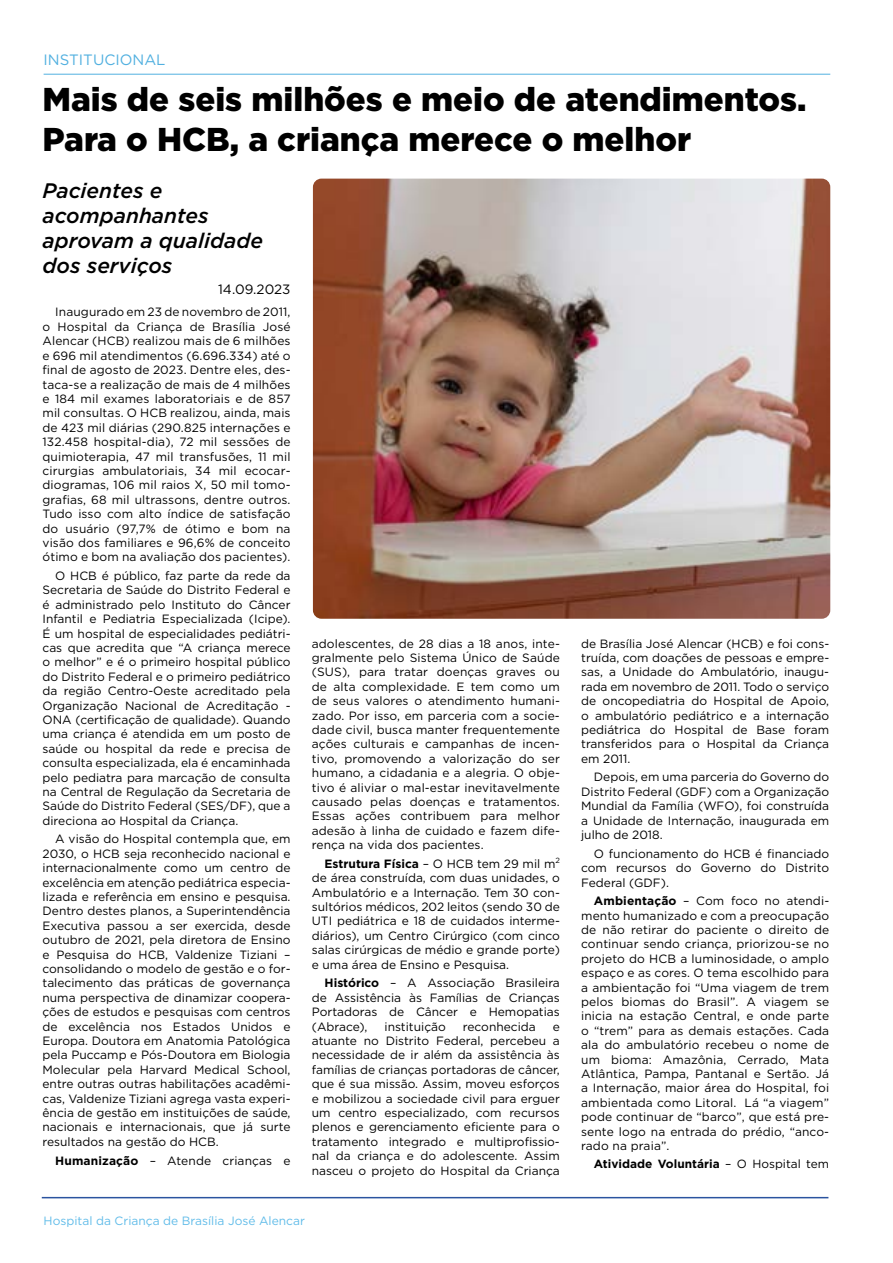
<style>
.page{position:relative;width:893px;height:1263px;background:#fff}
.page>*{position:absolute;margin:0;border:0;box-sizing:border-box;transform-origin:0 0}
.t1{font:900 33px/39.6px "Gotham";color:#000}
.t2{font:italic 500 21px/25.2px "Gotham";color:#000}
.t3{font:15px "Gotham";color:#51b0e0}
.t4{font:13.5px "Gotham";color:#000}
.t5{font:12px/14.4px "Gotham";color:#000;text-align:justify}
.t6{font:12px "Gotham";color:#61bce9}
.t7{font:700 11.85px "Gotham";color:#000}
.s1{font-weight:700}
.s2{font-weight:400}
</style>
<div class="page">
<img style="left:313px;top:179px;width:517px;height:440px">
<hr style="left:44px;top:74px;width:786px;height:1px;background:#51b0e0">
<hr style="left:42px;top:1197px;width:786px;height:1px;background:#2a539f">
<p class="t3" style="left:44px;top:50px;width:123px">INSTITUCIONAL</p>
<h1 class="t1" style="left:43px;top:80px;width:765px">Mais de seis milhões e meio de atendimentos.<br>Para o HCB, a criança merece o melhor</h1>
<h2 class="t2" style="left:43px;top:177px;width:222px">Pacientes e acompanhantes aprovam a qualidade dos serviços</h2>
<p class="t4" style="left:218px;top:280px;width:74px">14.09.2023</p>
<p class="t5" style="left:43px;top:305px;width:250px;text-indent:13px">Inaugurado em 23 de novembro de 2011, o Hospital da Criança de Brasília José Alencar (HCB) realizou mais de 6 milhões e 696 mil atendimentos (6.696.334) até o final de agosto de 2023. Dentre eles, des&shy;taca-se a realização de mais de 4 milhões e 184 mil exames laboratoriais e de 857 mil consultas. O HCB realizou, ainda, mais de 423 mil diárias (290.825 internações e 132.458 hospital-dia), 72 mil sessões de quimioterapia, 47 mil transfusões, 11 mil cirurgias ambulatoriais, 34 mil ecocar&shy;diogramas, 106 mil raios X, 50 mil tomo&shy;grafias, 68 mil ultrassons, dentre outros.<br>Tudo isso com alto índice de satisfação do usuário (97,7% de ótimo e bom na visão dos familiares e 96,6% de conceito ótimo e bom na avaliação dos pacientes).</p>
<p class="t5" style="left:43px;top:568px;width:250px;text-indent:13px">O HCB é público, faz parte da rede da Secretaria de Saúde do Distrito Federal e é administrado pelo Instituto do Câncer Infantil e Pediatria Especializada (Icipe).<br>É um hospital de especialidades pediátri&shy;cas que acredita que “A criança merece o melhor” e é o primeiro hospital público do Distrito Federal e o primeiro pediátrico da região Centro-Oeste acreditado pela Organização Nacional de Acreditação - ONA (certificação de qualidade). Quando uma criança é atendida em um posto de saúde ou hospital da rede e precisa de consulta especializada, ela é encaminhada pelo pediatra para marcação de consulta na Central de Regulação da Secretaria de Saúde do Distrito Federal (SES/DF), que a direciona ao Hospital da Criança.</p>
<p class="t5" style="left:43px;top:832px;width:250px;text-indent:13px">A visão do Hospital contempla que, em 2030, o HCB seja reconhecido nacional e internacionalmente como um centro de excelência em atenção pediátrica especia&shy;lizada e referência em ensino e pesquisa.<br>Dentro destes planos, a Superintendência Executiva passou a ser exercida, desde outubro de 2021, pela diretora de Ensino e Pesquisa do HCB, Valdenize Tiziani – consolidando o modelo de gestão e o for&shy;talecimento das práticas de governança numa perspectiva de dinamizar coopera&shy;ções de estudos e pesquisas com centros de excelência nos Estados Unidos e Europa. Doutora em Anatomia Patológica pela Puccamp e Pós-Doutora em Biologia Molecular pela Harvard Medical School, entre outras outras habilitações acadêmi&shy;cas, Valdenize Tiziani agrega vasta experi&shy;ência de gestão em instituições de saúde, nacionais e internacionais, que já surte resultados na gestão do HCB.</p>
<p class="t5" style="left:55px;top:1153px;width:237px"><span class="s1">Humanização</span> – Atende crianças e</p>
<p class="t5" style="left:581px;top:636px;width:250px">de Brasília José Alencar (HCB) e foi cons&shy;truída, com doações de pessoas e empre&shy;sas, a Unidade do Ambulatório, inaugu&shy;rada em novembro de 2011. Todo o serviço de oncopediatria do Hospital de Apoio, o ambulatório pediátrico e a internação pediátrica do Hospital de Base foram transferidos para o Hospital da Criança em 2011.</p>
<p class="t5" style="left:581px;top:770px;width:250px;text-indent:13px">Depois, em uma parceria do Governo do Distrito Federal (GDF) com a Organização Mundial da Família (WFO), foi construída a Unidade de Internação, inaugurada em julho de 2018.</p>
<p class="t5" style="left:581px;top:846px;width:250px;text-indent:13px">O funcionamento do HCB é financiado com recursos do Governo do Distrito Federal (GDF).</p>
<p class="t5" style="left:581px;top:893px;width:250px;text-indent:13px"><span class="s1">Ambientação</span> – Com foco no atendi&shy;mento humanizado e com a preocupação de não retirar do paciente o direito de continuar sendo criança, priorizou-se no projeto do HCB a luminosidade, o amplo espaço e as cores. O tema escolhido para a ambientação foi “Uma viagem de trem pelos biomas do Brasil”. A viagem se inicia na estação Central, e onde parte o “trem” para as demais estações. Cada ala do ambulatório recebeu o nome de um bioma: Amazônia, Cerrado, Mata Atlântica, Pampa, Pantanal e Sertão. Já a Internação, maior área do Hospital, foi ambientada como Litoral. Lá “a viagem” pode continuar de “barco”, que está pre&shy;sente logo na entrada do prédio, “anco&shy;rado na praia”.</p>
<p class="t7" style="left:594px;top:1156px;width:237px">Atividade Voluntária <span class="s2">– O Hospital tem</span></p>
<p class="t5" style="left:312px;top:636px;width:250px">adolescentes, de 28 dias a 18 anos, inte&shy;gralmente pelo Sistema Único de Saúde (SUS), para tratar doenças graves ou de alta complexidade. E tem como um de seus valores o atendimento humani&shy;zado. Por isso, em parceria com a socie&shy;dade civil, busca manter frequentemente ações culturais e campanhas de incen&shy;tivo, promovendo a valorização do ser humano, a cidadania e a alegria. O obje&shy;tivo é aliviar o mal-estar inevitavelmente causado pelas doenças e tratamentos.<br>Essas ações contribuem para melhor adesão à linha de cuidado e fazem dife&shy;rença na vida dos pacientes.</p>
<p class="t5" style="left:312px;top:856px;width:250px;text-indent:13px"><span class="s1">Estrutura Física</span> – O HCB tem 29 mil m<sup>2 </sup>de área construída, com duas unidades, o Ambulatório e a Internação. Tem 30 con&shy;sultórios médicos, 202 leitos (sendo 30 de UTI pediátrica e 18 de cuidados interme&shy;diários), um Centro Cirúrgico (com cinco salas cirúrgicas de médio e grande porte) e uma área de Ensino e Pesquisa.</p>
<p class="t5" style="left:312px;top:975px;width:250px;text-indent:13px"><span class="s1">Histórico</span> – A Associação Brasileira de Assistência às Famílias de Crianças Portadoras de Câncer e Hemopatias (Abrace),</p>
<p class="t5" style="left:385px;top:1019px;width:63px">instituição</p>
<p class="t5" style="left:463px;top:1019px;width:74px">reconhecida</p>
<p class="t5" style="left:312px;top:1019px;width:250px;text-indent:241px">e atuante no Distrito Federal, percebeu a necessidade de ir além da assistência às famílias de crianças portadoras de câncer, que é sua missão. Assim, moveu esforços e mobilizou a sociedade civil para erguer um centro especializado, com recursos plenos e gerenciamento eficiente para o tratamento integrado e multiprofissio&shy;nal da criança e do adolescente. Assim nasceu o projeto do Hospital da Criança</p>
<p class="t6" style="left:44px;top:1213px;width:263px">Hospital da Criança de Brasília José Alencar</p>
</div>
